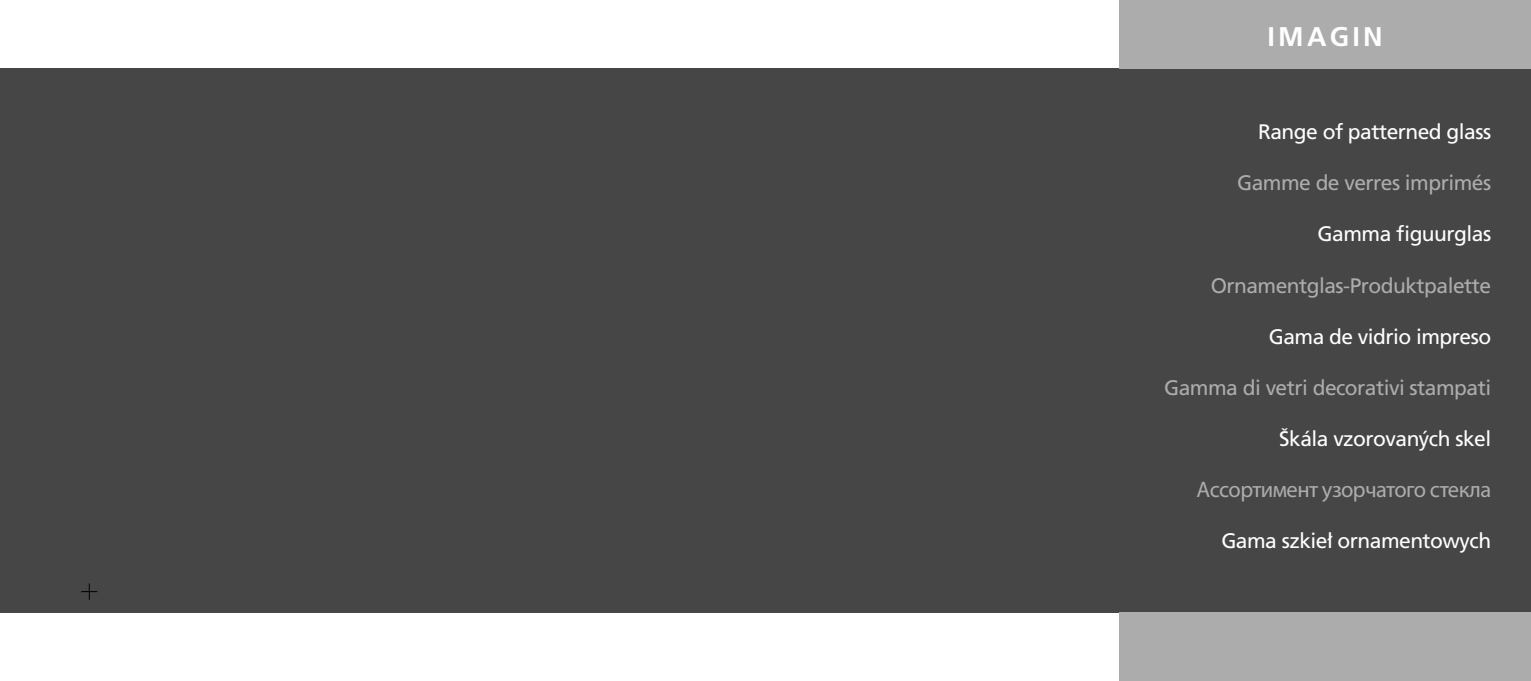
<style>
.page{position:relative;width:1531px;height:681px;background:#fff}
.page>*{position:absolute;margin:0;border:0;box-sizing:border-box;transform-origin:0 0}
.t1{font:700 27px "Frutiger CE";letter-spacing:.12em;color:#fff}
.t2{font:22.5px "Myriad Pro";letter-spacing:-.025em;color:#acacac}
.t3{font:21px "Frutiger CE";letter-spacing:-.025em;color:#fff}
.t4{font:21px "Frutiger CE";letter-spacing:-.025em;color:#acacac}
</style>
<div class="page">
<div style="left:0;top:68px;width:1531px;height:544px;background:#464646"></div>
<div style="left:1119px;top:612px;width:412px;height:68px;background:#acacac"></div>
<div style="left:1119px;top:0;width:412px;height:68px;background:#acacac"></div>
<svg style="left:81px;top:583px;width:16px;height:16px"></svg>
<p class="t1" style="left:1267px;top:22px;width:117px">IMAGIN</p>
<p class="t3" style="left:1258px;top:121px;width:234px">Range of patterned glass</p>
<p class="t4" style="left:1237px;top:172px;width:256px">Gamme de verres imprimés</p>
<p class="t3" style="left:1317px;top:223px;width:175px">Gamma figuurglas</p>
<p class="t4" style="left:1210px;top:274px;width:282px">Ornamentglas-Produktpalette</p>
<p class="t3" style="left:1269px;top:325px;width:224px">Gama de vidrio impreso</p>
<p class="t4" style="left:1164px;top:376px;width:328px">Gamma di vetri decorativi stampati</p>
<p class="t3" style="left:1279px;top:427px;width:213px">Škála vzorovaných skel</p>
<p class="t2" style="left:1196px;top:475px;width:296px">Aссортимент узорчатого стекла</p>
<p class="t3" style="left:1221px;top:529px;width:271px">Gama szkieł ornamentowych</p>
</div>
